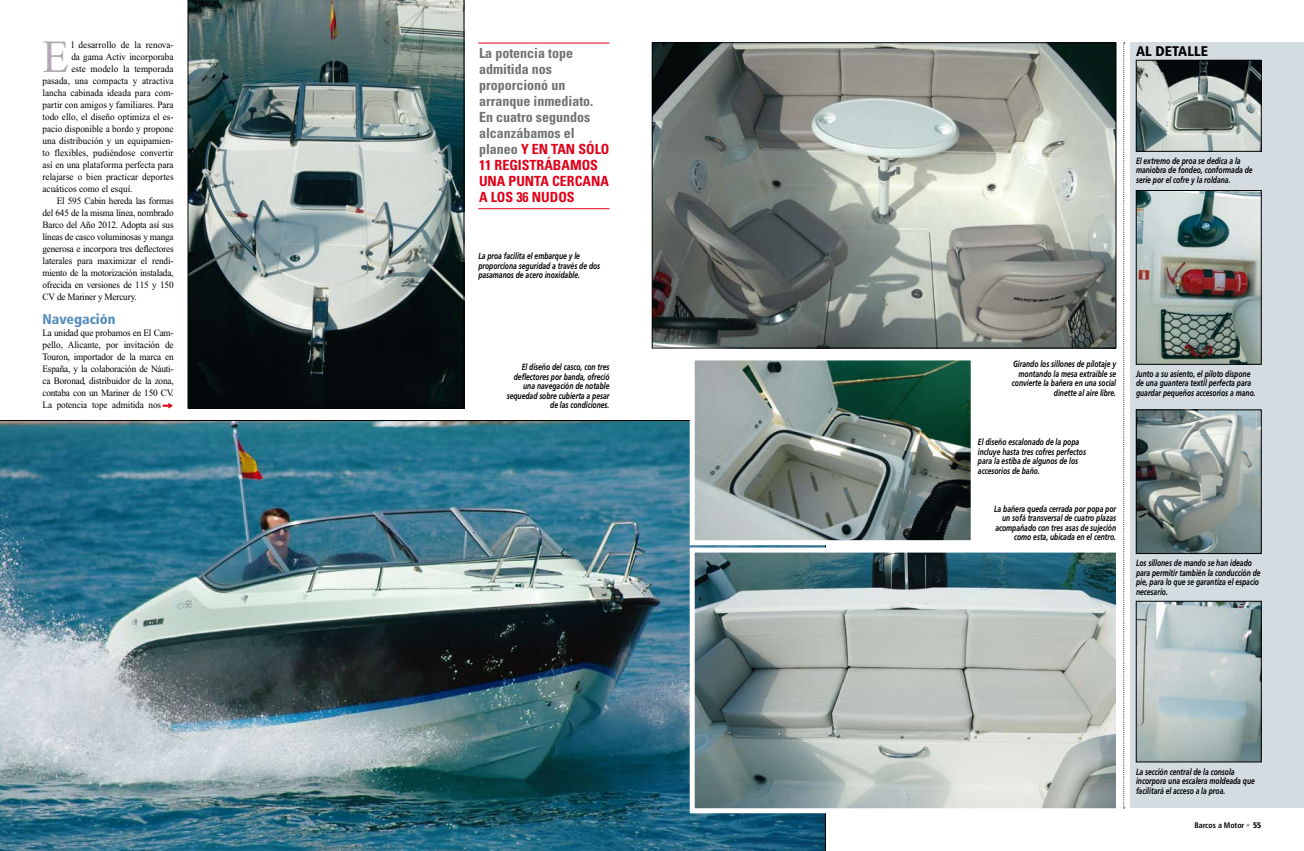
<style>
.page{position:relative;width:1304px;height:851px;background:#fff}
.page>*{position:absolute;margin:0;border:0;box-sizing:border-box;transform-origin:0 0}
.t1{font:46px "Times New Roman";color:#b2aab3;scale:.95 1}
.t2{font:700 condensed 14px/16px "Univers LT Std";color:#707173}
.t3{font:900 condensed 14px "Frutiger LT Std";color:#568ebe}
.t4{font:900 condensed 14px "Frutiger LT Std";color:#000}
.t5{font:12px "Ingy Arrows Two";color:#e2001a}
.t6{font:9.7px/12px "Times New Roman";color:#000;text-align:justify;scale:.95 1}
.t7{font:9.7px "Times New Roman";letter-spacing:-.02em;color:#000;scale:.95 1}
.t8{font:italic 700 9px/9.5px "Frutiger LT Std";color:#000;scale:.75 1}
.t9{font:700 condensed 8px "Frutiger LT Std";color:#000}
.s1{color:#e2001a}
.s2{color:#9c9d9f}
.s3{font-weight:900}
</style>
<div class="page">
<div style="left:1130px;top:43px;width:174px;height:765px;background:#d3dce1"></div>
<svg style="left:1123px;top:43px;width:2px;height:765px"></svg>
<hr style="left:478px;top:43px;width:131px;height:1px;background:#e2001a">
<hr style="left:478px;top:208px;width:131px;height:1px;background:#e2001a">
<img style="left:1138px;top:62px;width:121px;height:87px">
<div style="left:1136px;top:60px;width:125px;height:91px;border:1px solid #000"></div>
<img style="left:0;top:420px;width:826px;height:430px">
<img style="left:1138px;top:192px;width:121px;height:170px">
<div style="left:1136px;top:190px;width:125px;height:174px;border:1px solid #000"></div>
<img style="left:1138px;top:411px;width:121px;height:140px">
<div style="left:1136px;top:409px;width:125px;height:144px;border:1px solid #000"></div>
<img style="left:654px;top:45px;width:460px;height:301px">
<div style="left:652px;top:43px;width:464px;height:305px;border:1px solid #000"></div>
<img style="left:1138px;top:603px;width:121px;height:157px">
<div style="left:1136px;top:601px;width:125px;height:161px;border:1px solid #000"></div>
<svg style="left:188px;top:0;width:276px;height:408px;background:#616f6e"></svg>
<svg style="left:687px;top:547px;width:429px;height:268px;background:#a0adac"></svg>
<svg style="left:687px;top:360px;width:284px;height:187px;background:#758882"></svg>
<h1 class="t1" style="left:43px;top:32px;width:30px">E</h1>
<p class="t6" style="left:71px;top:39px;width:109px">l desarrollo de la renova-</p>
<p class="t6" style="left:71px;top:51px;width:109px">da gama Activ incorporaba</p>
<p class="t6" style="left:71px;top:63px;width:109px">este modelo la temporada</p>
<p class="t6" style="left:43px;top:75px;width:140px">pasada, una compacta y atractiva</p>
<p class="t6" style="left:43px;top:87px;width:139px">lancha cabinada ideada para com-</p>
<p class="t6" style="left:43px;top:99px;width:140px">partir con amigos y familiares. Para</p>
<p class="t6" style="left:43px;top:111px;width:140px">todo ello, el diseño optimiza el es-</p>
<p class="t6" style="left:43px;top:123px;width:140px">pacio disponible a bordo y propone</p>
<p class="t6" style="left:43px;top:135px;width:139px">una distribución y un equipamien-</p>
<p class="t6" style="left:43px;top:147px;width:140px">to flexibles, pudiéndose convertir</p>
<p class="t6" style="left:43px;top:159px;width:140px">así en una plataforma perfecta para</p>
<p class="t6" style="left:43px;top:171px;width:140px">relajarse o bien practicar deportes</p>
<p class="t6" style="left:43px;top:183px;width:96px">acuáticos como el esquí.</p>
<p class="t7" style="left:57px;top:195px;width:125px">El 595 Cabin hereda las formas</p>
<p class="t7" style="left:43px;top:207px;width:139px">del 645 de la misma línea, nombrado</p>
<p class="t7" style="left:43px;top:219px;width:140px">Barco del Año 2012. Adopta así sus</p>
<p class="t7" style="left:43px;top:231px;width:139px">líneas de casco voluminosas y manga</p>
<p class="t7" style="left:43px;top:243px;width:140px">generosa e incorpora tres deflectores</p>
<p class="t6" style="left:43px;top:255px;width:140px">laterales para maximizar el rendi-</p>
<p class="t7" style="left:43px;top:267px;width:139px">miento de la motorización instalada,</p>
<p class="t7" style="left:43px;top:279px;width:139px">ofrecida en versiones de 115 y 150</p>
<p class="t7" style="left:43px;top:291px;width:101px">CV de Mariner y Mercury.</p>
<h2 class="t3" style="left:43px;top:311px;width:75px">Navegación</h2>
<p class="t6" style="left:43px;top:327px;width:140px">La unidad que probamos en El Cam&shy;pello, Alicante, por invitación de Touron, importador de la marca en España, y la colaboración de Náuti&shy;ca Boronad, distribuidor de la zona, contaba con un Mariner de 150 CV.<br>La potencia tope admitida nos</p>
<h3 class="t5" style="left:162px;top:398px;width:13px">c</h3>
<h2 class="t2" style="left:479px;top:45px;width:132px">La potencia tope admitida nos proporcionó un arranque inmediato.<br>En cuatro segundos alcanzábamos el planeo <span class="s1">y en tan sólo<br>11 registrábamos una punta cercana a los 36 nudos</span></h2>
<h2 class="t4" style="left:1136px;top:43px;width:72px">al detalle</h2>
<p class="t8" style="left:1136px;top:156px;width:157px">El extremo de proa se dedica a la maniobra de fondeo, conformada de serie por el cofre y la roldana.</p>
<p class="t8" style="left:478px;top:251px;width:164px">La proa facilita el embarque y le proporciona seguridad a través de dos pasamanos de acero inoxidable.</p>
<p class="t8" style="left:507px;top:362px;width:139px;text-align:right">El diseño del casco, con tres deflectores por banda, ofreció una navegación de notable sequedad sobre cubierta a pesar de las condiciones.</p>
<p class="t8" style="left:1012px;top:359px;width:141px;text-align:right">Girando los sillones de pilotaje y montando la mesa extraíble se convierte la bañera en una social dinette al aire libre.</p>
<p class="t8" style="left:978px;top:437px;width:146px">El diseño escalonado de la popa incluye hasta tres cofres perfectos para la estiba de algunos de los accesorios de baño.</p>
<p class="t8" style="left:994px;top:504px;width:164px;text-align:right">La bañera queda cerrada por popa por un sofá transversal de cuatro plazas acompañado con tres asas de sujeción como esta, ubicada en el centro.</p>
<p class="t8" style="left:1136px;top:369px;width:161px">Junto a su asiento, el piloto dispone de una guantera textil perfecta para guardar pequeños accesorios a mano.</p>
<p class="t8" style="left:1136px;top:558px;width:168px">Los sillones de mando se han ideado para permitir también la conducción de pie, para lo que se garantiza el espacio necesario.</p>
<p class="t8" style="left:1136px;top:766px;width:160px">La sección central de la consola incorpora una escalera moldeada que facilitará el acceso a la proa.</p>
<p class="t9" style="left:1194px;top:820px;width:69px">Barcos a Motor <span class="s2">•</span> <span class="s3">55</span></p>
</div>
